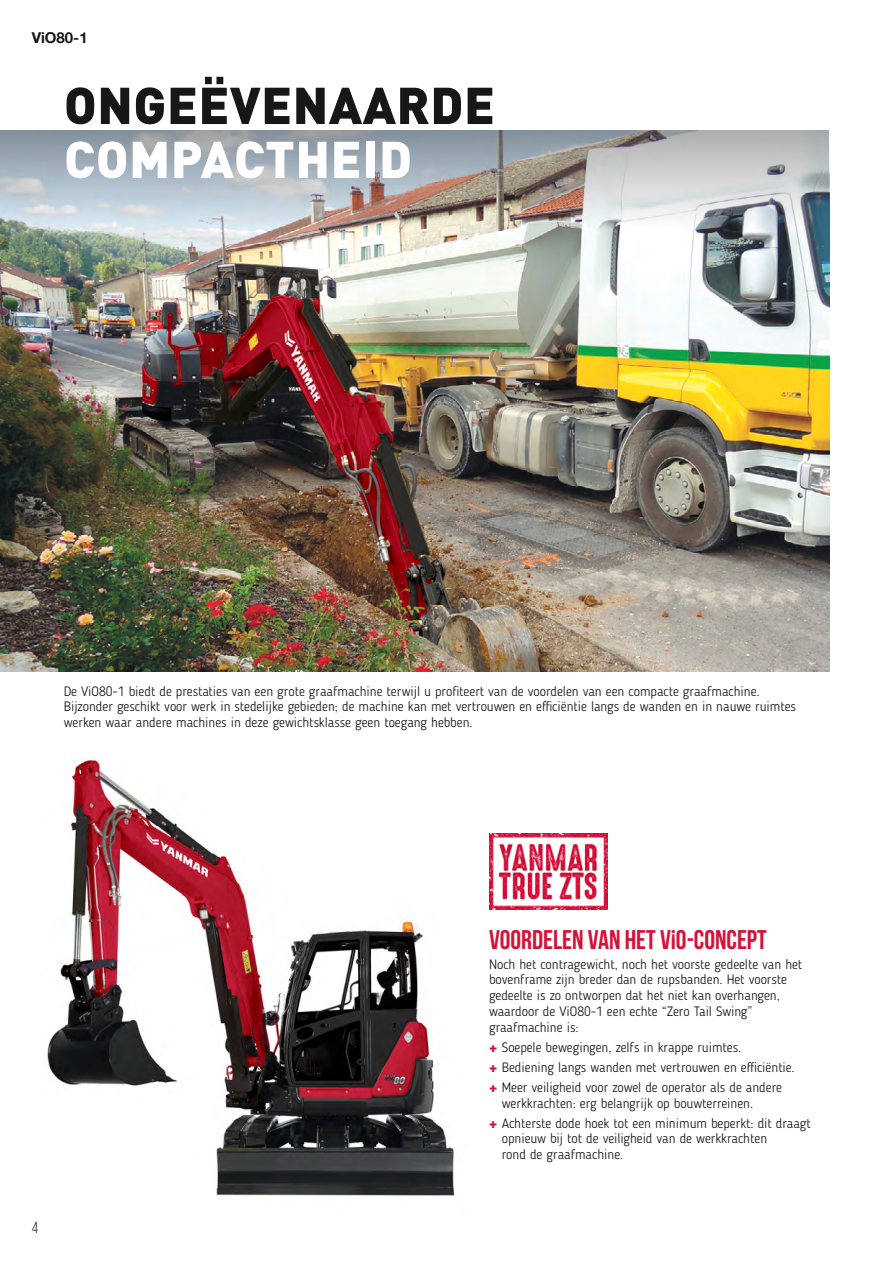
<style>
.page{position:relative;width:893px;height:1263px;background:#fff}
.page>*{position:absolute;margin:0;border:0;box-sizing:border-box;transform-origin:0 0}
.t1{font:900 51px "DINOT";letter-spacing:.01em;color:#181716}
.t2{font:900 51px "DINOT";letter-spacing:.01em;color:#fff}
.t3{font:700 27px "Bebas Neue";color:#d61136}
.t4{font:15.9px "Bebas Neue";color:#181716}
.t5{font:700 15px "Helvetica Neue LT Com";color:#181716}
.t6{font:300 13.5px/15.8px "Blogger Sans";color:#181716}
.s1{font-family:"Helvetica Neue LT Com";font-weight:900;color:#d61136}
</style>
<div class="page">
<img style="left:0;top:230px;width:829px;height:442px">
<img style="left:0;top:130px;width:829px;height:100px">
<img style="left:47px;top:759px;width:408px;height:437px">
<img style="left:489px;top:833px;width:119px;height:76px">
<p class="t5" style="left:32px;top:28px;width:57px">ViO80-1</p>
<h1 class="t1" style="left:64px;top:71px;width:432px">ONGEËVENAARDE</h1>
<h1 class="t2" style="left:64px;top:125px;width:350px">COMPACTHEID</h1>
<p class="t6" style="left:64px;top:683px;width:734px">De ViO80-1 biedt de prestaties van een grote graafmachine terwijl u profiteert van de voordelen van een compacte graafmachine.<br>Bijzonder geschikt voor werk in stedelijke gebieden; de machine kan met vertrouwen en efficiëntie langs de wanden en in nauwe ruimtes werken waar andere machines in deze gewichtsklasse geen toegang hebben.</p>
<p class="t4" style="left:32px;top:1219px;width:8px">4</p>
<h2 class="t3" style="left:489px;top:924px;width:279px">VOORDELEN VAN HET V¡O-CONCEPT</h2>
<p class="t6" style="left:489px;top:956px;width:315px">Noch het contragewicht, noch het voorste gedeelte van het bovenframe zijn breder dan de rupsbanden. Het voorste gedeelte is zo ontworpen dat het niet kan overhangen, waardoor de ViO80-1 een echte “Zero Tail Swing” graafmachine is:</p>
<p class="t6" style="left:489px;top:1037px;width:307px;line-height:20px"><span class="s1">+</span> Soepele bewegingen, zelfs in krappe ruimtes.<br><span class="s1">+</span> Bediening langs wanden met vertrouwen en efficiëntie. <span class="s1">+</span> Meer veiligheid voor zowel de operator als de andere</p>
<p class="t6" style="left:489px;top:1093px;width:323px;line-height:20px;text-indent:13px">werkkrachten: erg belangrijk op bouwterreinen.<br><span class="s1">+</span> Achterste dode hoek tot een minimum beperkt: dit draagt</p>
<p class="t6" style="left:502px;top:1131px;width:267px">opnieuw bij tot de veiligheid van de werkkrachten rond de graafmachine.</p>
</div>
